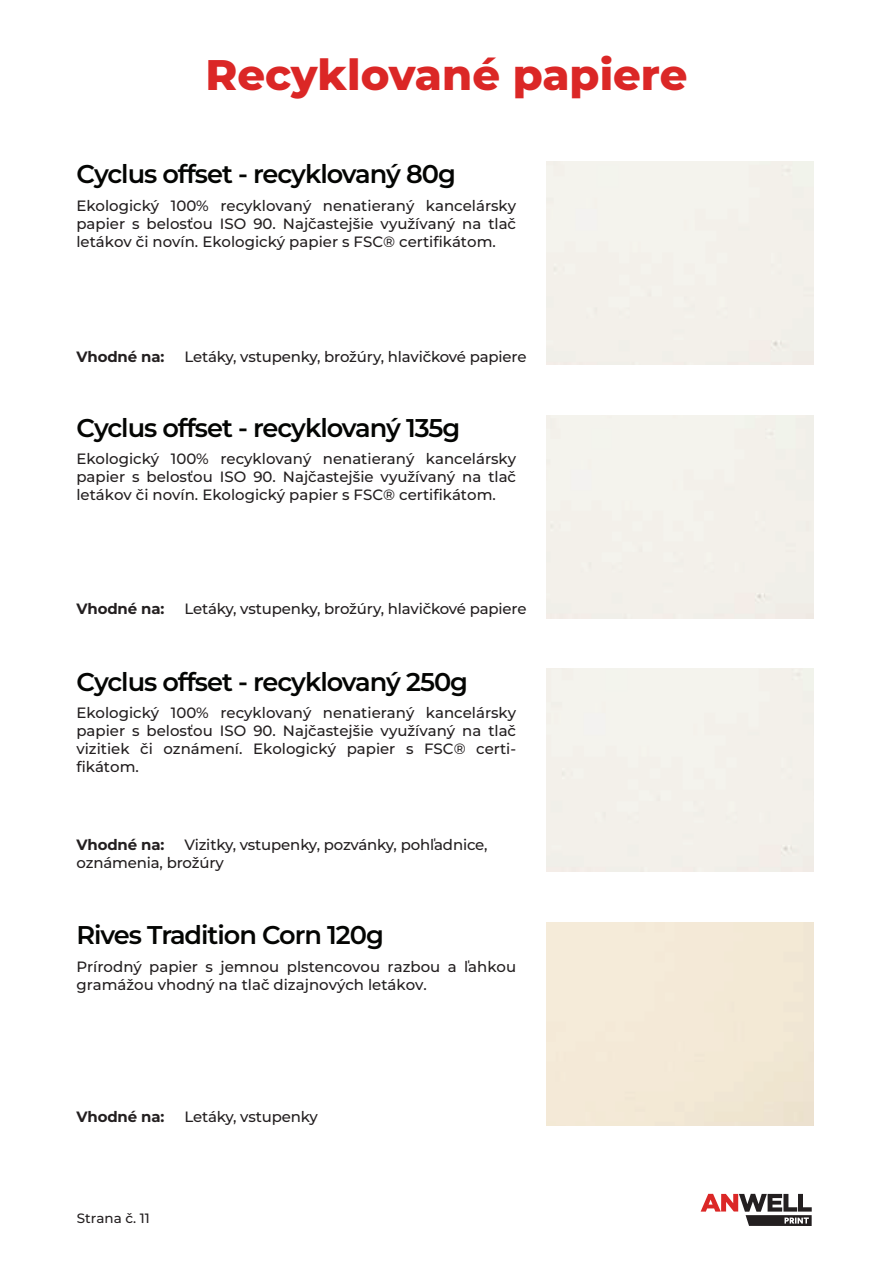
<style>
.page{position:relative;width:893px;height:1263px;background:#fff}
.page>*{position:absolute;margin:0;border:0;box-sizing:border-box;transform-origin:0 0}
.t1{font:800 42.75px "Montserrat";color:#db2726}
.t2{font:600 25.65px "Montserrat";letter-spacing:-.04em;color:#040503}
.t3{font:500 15px/18px "Montserrat";color:#231f20;text-align:justify}
.t4{font:700 15px "Montserrat";letter-spacing:-.01em;color:#231f20}
.t5{font:500 13.5px "Montserrat";color:#231f20}
</style>
<div class="page">
<svg style="left:701px;top:1194px;width:111px;height:32px"></svg>
<h1 class="t1" style="left:205px;top:46px;width:484px">Recyklované papiere</h1>
<h2 class="t2" style="left:76px;top:157px;width:381px">Cyclus offset - recyklovaný 80g</h2>
<p class="t3" style="left:76px;top:196px;width:441px">Ekologický 100% recyklovaný nenatieraný kancelársky papier s belosťou ISO 90. Najčastejšie využívaný na tlač letákov či novín. Ekologický papier s FSC® certifikátom.</p>
<p class="t4" style="left:77px;top:347px;width:89px">Vhodné na:</p>
<p class="t3" style="left:184px;top:347px;width:344px">Letáky, vstupenky, brožúry, hlavičkové papiere</p>
<h2 class="t2" style="left:76px;top:411px;width:385px">Cyclus offset - recyklovaný 135g</h2>
<p class="t3" style="left:76px;top:450px;width:441px">Ekologický 100% recyklovaný nenatieraný kancelársky papier s belosťou ISO 90. Najčastejšie využívaný na tlač letákov či novín. Ekologický papier s FSC® certifikátom.</p>
<p class="t4" style="left:77px;top:599px;width:89px">Vhodné na:</p>
<p class="t3" style="left:184px;top:599px;width:344px">Letáky, vstupenky, brožúry, hlavičkové papiere</p>
<h2 class="t2" style="left:76px;top:665px;width:393px">Cyclus offset - recyklovaný 250g</h2>
<p class="t3" style="left:76px;top:703px;width:441px">Ekologický 100% recyklovaný nenatieraný kancelársky papier s belosťou ISO 90. Najčastejšie využívaný na tlač vizitiek či oznámení. Ekologický papier s FSC® certi&shy;fikátom.</p>
<p class="t3" style="left:77px;top:835px;width:413px;text-indent:108px">Vizitky, vstupenky, pozvánky, pohľadnice, oznámenia, brožúry</p>
<p class="t4" style="left:77px;top:835px;width:89px">Vhodné na:</p>
<h2 class="t2" style="left:76px;top:918px;width:309px">Rives Tradition Corn 120g</h2>
<p class="t3" style="left:76px;top:957px;width:441px">Prírodný papier s jemnou plstencovou razbou a ľahkou gramážou vhodný na tlač dizajnových letákov.</p>
<p class="t4" style="left:77px;top:1106px;width:89px">Vhodné na:</p>
<p class="t3" style="left:184px;top:1107px;width:135px">Letáky, vstupenky</p>
<p class="t5" style="left:77px;top:1209px;width:74px">Strana č. 11</p>
</div>
